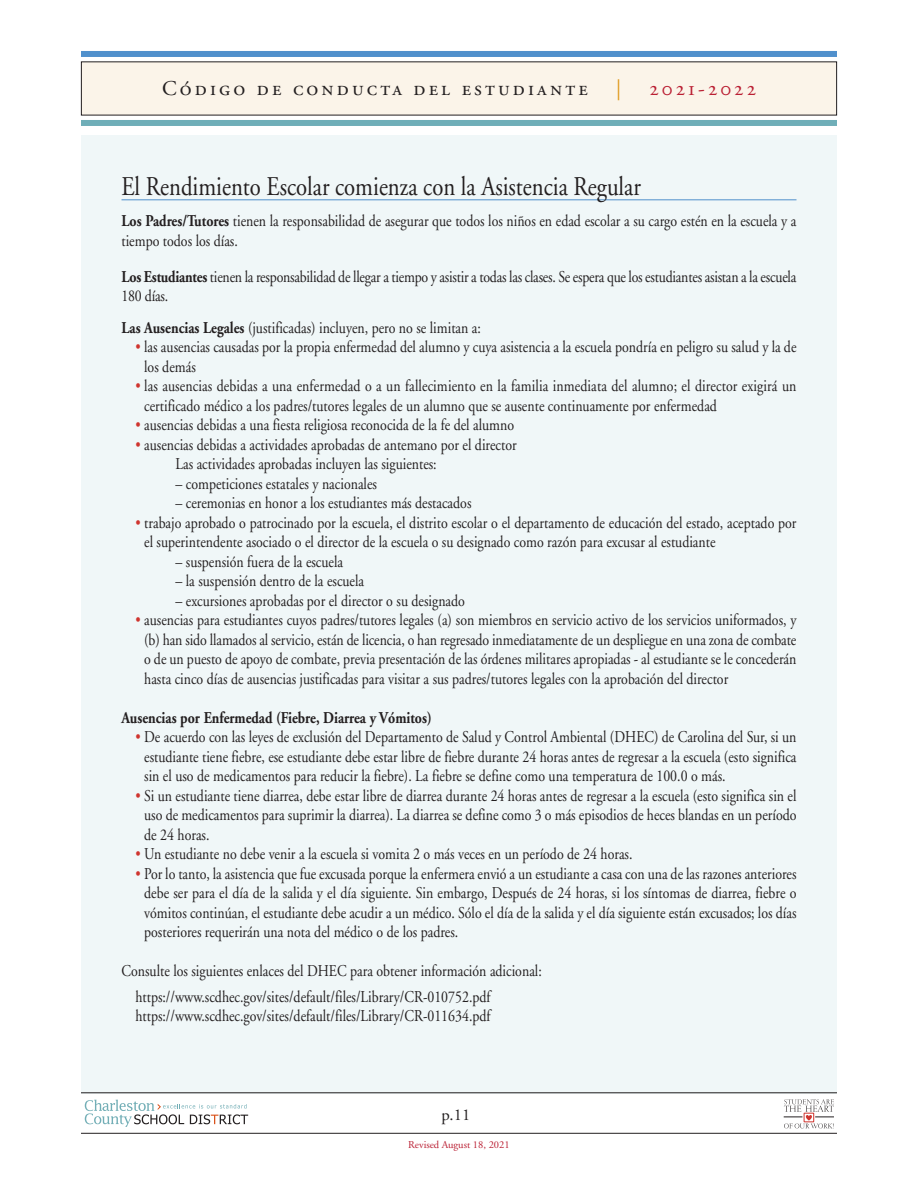
<style>
.page{position:relative;width:918px;height:1188px;background:#fff}
.page>*{position:absolute;margin:0;border:0;box-sizing:border-box;transform-origin:0 0}
.t1{font:27px "Adobe Garamond";color:#231f20;scale:.84 1}
.t2{font:21px "Adobe Garamond Regular SC";letter-spacing:.15em;color:#231f20}
.t3{font:21px "Adobe Garamond Regular SC";letter-spacing:.15em;color:#ba1f33}
.t4{font:21px "Adobe Garamond Regular SC";color:#df9717}
.t5{font:16.5px/19.5px "Adobe Garamond";color:#231f20;scale:.84 1}
.t6{font:700 16.5px "Adobe Garamond";color:#231f20;scale:.84 1}
.t7{font:16.5px "Adobe Garamond";color:#231f20}
.t8{font:10.5px "Adobe Garamond";color:#ba1f33}
.s1{font-weight:700}
.s2{color:#cf342e}
</style>
<div class="page">
<div style="left:81px;top:135px;width:756px;height:958px;background:#f0f7f8"></div>
<hr style="left:122px;top:199px;width:675px;height:1px;background:#5090cc">
<svg style="left:85px;top:1100px;width:163px;height:27px"></svg>
<hr style="left:81px;top:1092px;width:756px;height:1px;background:#231f20">
<hr style="left:81px;top:1133px;width:756px;height:1px;background:#231f20">
<svg style="left:784px;top:1099px;width:50px;height:29px"></svg>
<div style="left:804px;top:1113px;width:10px;height:9px;border:1px solid #cf342e"></div>
<div style="left:82px;top:62px;width:754px;height:53px;background:#fbf4e9"></div>
<div style="left:81px;top:120px;width:756px;height:6px;background:#6faeb8"></div>
<div style="left:81px;top:51px;width:756px;height:6px;background:#5090cc"></div>
<p class="t2" style="left:162px;top:76px;width:427px">Código de conducta del estudiante</p>
<p class="t4" style="left:616px;top:76px;width:7px">|</p>
<p class="t3" style="left:649px;top:76px;width:108px">2021-2022</p>
<h1 class="t1" style="left:122px;top:176px;width:620px">El Rendimiento Escolar comienza con la Asistencia Regular</h1>
<p class="t5" style="left:122px;top:213px;width:805px"><span class="s1">Los Padres/Tutores</span> tienen la responsabilidad de asegurar que todos los niños en edad escolar a su cargo estén en la escuela y a tiempo todos los días.</p>
<p class="t5" style="left:122px;top:268px;width:805px"><span class="s1">Los Estudiantes</span> tienen la responsabilidad de llegar a tiempo y asistir a todas las clases. Se espera que los estudiantes asistan a la escuela<br>180 días.</p>
<p class="t5" style="left:122px;top:319px;width:429px"><span class="s1">Las Ausencias Legales</span> (justificadas) incluyen, pero no se limitan a:</p>
<p class="t5" style="left:144px;top:339px;width:778px;text-indent:-9px"><span class="s2">•</span> las ausencias causadas por la propia enfermedad del alumno y cuya asistencia a la escuela pondría en peligro su salud y la de los demás</p>
<p class="t5" style="left:144px;top:378px;width:778px;text-indent:-9px"><span class="s2">•</span> las ausencias debidas a una enfermedad o a un fallecimiento en la familia inmediata del alumno; el director exigirá un certificado médico a los padres/tutores legales de un alumno que se ausente continuamente por enfermedad</p>
<p class="t5" style="left:135px;top:417px;width:452px"><span class="s2">•</span> ausencias debidas a una fiesta religiosa reconocida de la fe del alumno</p>
<p class="t5" style="left:176px;top:436px;width:408px;text-indent:-40px"><span class="s2">•</span> ausencias debidas a actividades aprobadas de antemano por el director<br>Las actividades aprobadas incluyen las siguientes:</p>
<p class="t5" style="left:176px;top:475px;width:241px">– competiciones estatales y nacionales</p>
<p class="t5" style="left:176px;top:495px;width:354px">– ceremonias en honor a los estudiantes más destacados</p>
<p class="t5" style="left:144px;top:514px;width:778px;text-indent:-9px"><span class="s2">•</span> trabajo aprobado o patrocinado por la escuela, el distrito escolar o el departamento de educación del estado, aceptado por el superintendente asociado o el director de la escuela o su designado como razón para excusar al estudiante</p>
<p class="t5" style="left:176px;top:553px;width:201px">– suspensión fuera de la escuela</p>
<p class="t5" style="left:176px;top:573px;width:226px">– la suspensión dentro de la escuela</p>
<p class="t5" style="left:176px;top:592px;width:346px">– excursiones aprobadas por el director o su designado</p>
<p class="t5" style="left:144px;top:612px;width:778px;text-align:justify;text-indent:-9px"><span class="s2">•</span> ausencias para estudiantes cuyos padres/tutores legales (a) son miembros en servicio activo de los servicios uniformados, y (b) han sido llamados al servicio, están de licencia, o han regresado inmediatamente de un despliegue en una zona de combate o de un puesto de apoyo de combate, previa presentación de las órdenes militares apropiadas - al estudiante se le concederán hasta cinco días de ausencias justificadas para visitar a sus padres/tutores legales con la aprobación del director</p>
<p class="t6" style="left:122px;top:711px;width:371px">Ausencias por Enfermedad (Fiebre, Diarrea y Vómitos)</p>
<p class="t5" style="left:144px;top:729px;width:778px;text-align:justify;text-indent:-9px"><span class="s2">•</span> De acuerdo con las leyes de exclusión del Departamento de Salud y Control Ambiental (DHEC) de Carolina del Sur, si un estudiante tiene fiebre, ese estudiante debe estar libre de fiebre durante 24 horas antes de regresar a la escuela (esto significa sin el uso de medicamentos para reducir la fiebre). La fiebre se define como una temperatura de 100.0 o más.</p>
<p class="t5" style="left:144px;top:787px;width:778px;text-align:justify;text-indent:-9px"><span class="s2">•</span> Si un estudiante tiene diarrea, debe estar libre de diarrea durante 24 horas antes de regresar a la escuela (esto significa sin el uso de medicamentos para suprimir la diarrea). La diarrea se define como 3 o más episodios de heces blandas en un período de 24 horas.</p>
<p class="t5" style="left:135px;top:846px;width:593px"><span class="s2">•</span> Un estudiante no debe venir a la escuela si vomita 2 o más veces en un período de 24 horas.</p>
<p class="t5" style="left:144px;top:865px;width:778px;text-align:justify;text-indent:-9px"><span class="s2">•</span> Por lo tanto, la asistencia que fue excusada porque la enfermera envió a un estudiante a casa con una de las razones anteriores debe ser para el día de la salida y el día siguiente. Sin embargo, Después de 24 horas, si los síntomas de diarrea, fiebre o vómitos continúan, el estudiante debe acudir a un médico. Sólo el día de la salida y el día siguiente están excusados; los días posteriores requerirán una nota del médico o de los padres.</p>
<p class="t5" style="left:135px;top:960px;width:485px;line-height:25.5px;text-indent:-14px">Consulte los siguientes enlaces del DHEC para obtener información adicional: https://www.scdhec.gov/sites/default/files/Library/CR-010752.pdf</p>
<p class="t5" style="left:135px;top:1008px;width:424px">https://www.scdhec.gov/sites/default/files/Library/CR-011634.pdf</p>
<p class="t7" style="left:442px;top:1108px;width:30px">p.11</p>
<p class="t8" style="left:408px;top:1140px;width:103px">Revised August 18, 2021</p>
</div>
